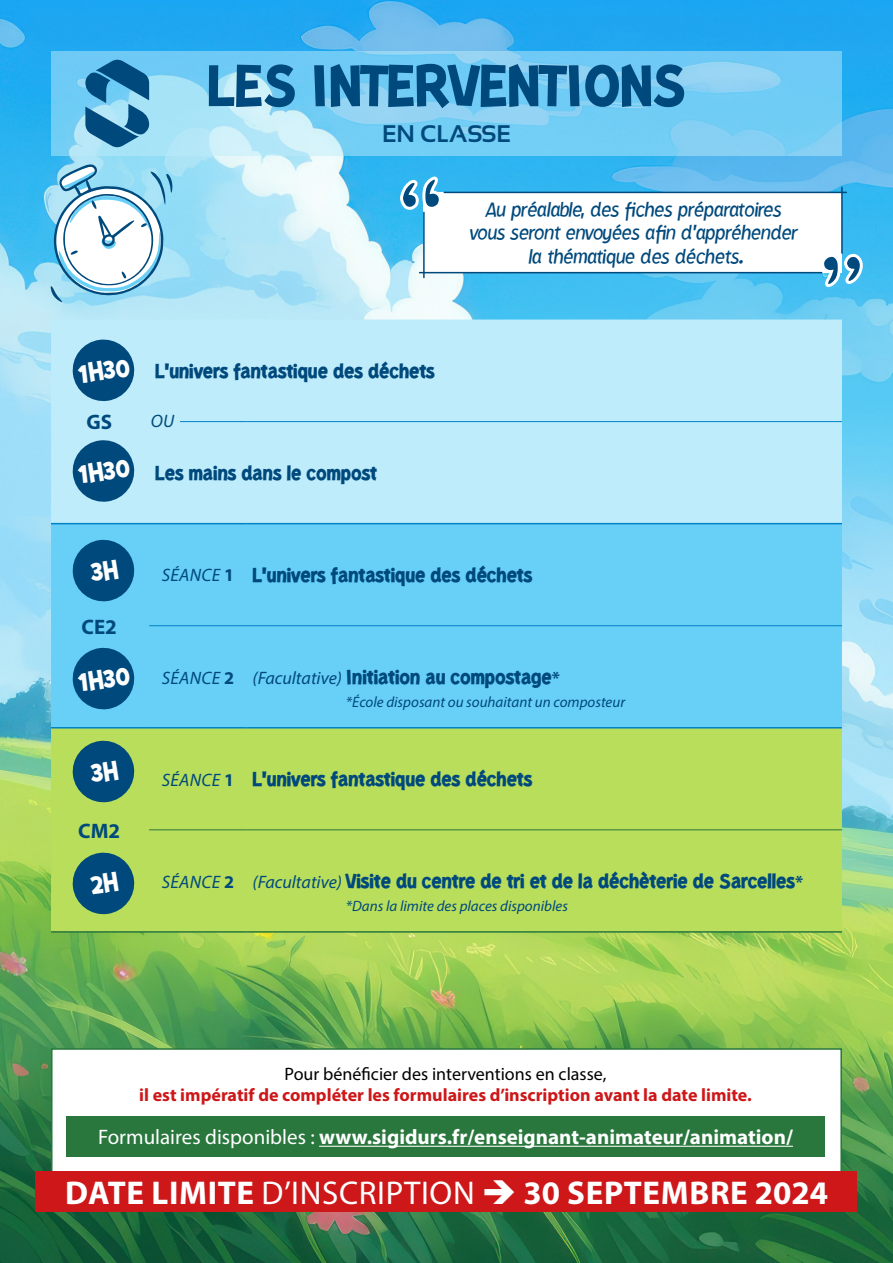
<style>
.page{position:relative;width:893px;height:1263px;background:#fff}
.page>*{position:absolute;margin:0;border:0;box-sizing:border-box;transform-origin:0 0}
.t1{font:700 51px "Kurri Island PERSONAL";color:#00497c}
.t2{font:700 33px "Myriad Pro";letter-spacing:.02em;color:#fff}
.t3{font:700 24px "Kurri Island PERSONAL";color:#fff}
.t4{font:700 24px "Sansation";color:#00497c}
.t5{font:700 21px "Myriad Pro";color:#fff}
.t6{font:700 21px "Myriad Pro";color:#00497c}
.t7{font:100 19.5px/23.4px "Kurri Island Ita PERSONAL";color:#00497c;text-align:center}
.t8{font:700 18px "Kurri Island PERSONAL";color:#00497c}
.t9{font:700 18px "Myriad Pro";color:#cd1719}
.t10{font:18px "Myriad Pro";color:#000}
.t11{font:italic 18px "Myriad Pro";color:#00497c}
.t12{font:italic 15px "Myriad Pro";color:#00497c}
.s1{font-family:"Myriad Pro";font-weight:400;font-style:italic}
.s2{font-family:"Myriad Pro"}
.s3{font-weight:400}
</style>
<div class="page">
<img style="left:0;top:0;width:893px;height:1263px">
<div style="left:51px;top:1048px;width:791px;height:153px;background:#fff;border:2px solid #29773d"></div>
<div style="left:36px;top:1171px;width:821px;height:41px;background:#cd1719"></div>
<div style="left:66px;top:1116px;width:759px;height:40px;background:#29773d"></div>
<hr style="left:319px;top:1146px;width:474px;height:1px;background:#fff">
<svg style="left:51px;top:51px;width:791px;height:105px;background:#82d1f5"></svg>
<svg style="left:50px;top:164px;width:123px;height:138px"></svg>
<div style="left:51px;top:320px;width:791px;height:203px;background:#beecfb"></div>
<div style="left:51px;top:524px;width:791px;height:203px;background:#68d0f7"></div>
<div style="left:51px;top:728px;width:791px;height:203px;background:#b9de5b"></div>
<hr style="left:51px;top:523px;width:98px;height:1px;background:#0081c6">
<hr style="left:149px;top:523px;width:98px;height:1px;background:#0081c6">
<hr style="left:247px;top:523px;width:595px;height:1px;background:#0081c6">
<hr style="left:51px;top:727px;width:98px;height:1px;background:#0081c6">
<hr style="left:149px;top:625px;width:98px;height:1px;background:#0081c6">
<hr style="left:247px;top:625px;width:595px;height:1px;background:#0081c6">
<hr style="left:149px;top:727px;width:98px;height:1px;background:#0081c6">
<hr style="left:247px;top:727px;width:595px;height:1px;background:#0081c6">
<hr style="left:149px;top:421px;width:98px;height:1px;background:#0081c6">
<hr style="left:247px;top:421px;width:595px;height:1px;background:#0081c6">
<hr style="left:149px;top:829px;width:98px;height:1px;background:#29773d">
<hr style="left:247px;top:829px;width:595px;height:1px;background:#29773d">
<hr style="left:51px;top:931px;width:98px;height:2px;background:#29773d">
<hr style="left:149px;top:931px;width:98px;height:2px;background:#29773d">
<hr style="left:247px;top:931px;width:595px;height:2px;background:#29773d">
<div style="left:424px;top:192px;width:418px;height:81px;background:#fff"></div>
<svg style="left:399px;top:174px;width:46px;height:38px"></svg>
<svg style="left:819px;top:251px;width:45px;height:40px"></svg>
<hr style="left:444px;top:192px;width:402px;height:1px;background:#00497c">
<hr style="left:420px;top:272px;width:402px;height:1px;background:#00497c">
<hr style="left:423px;top:212px;width:2px;height:65px;background:#00497c">
<hr style="left:841px;top:187px;width:2px;height:66px;background:#00497c">
<svg style="left:85px;top:60px;width:65px;height:87px;background:#458eb6"></svg>
<div style="left:145px;top:409px;width:35px;height:22px;background:#beecfb"></div>
<svg style="left:71px;top:338px;width:65px;height:65px;background:#3879a2"></svg>
<svg style="left:71px;top:438px;width:65px;height:66px;background:#3a7ba3"></svg>
<svg style="left:71px;top:646px;width:65px;height:65px;background:#1f71a0"></svg>
<svg style="left:71px;top:538px;width:65px;height:65px;background:#1f71a0"></svg>
<svg style="left:71px;top:739px;width:65px;height:65px;background:#377572"></svg>
<svg style="left:71px;top:851px;width:65px;height:65px;background:#377572"></svg>
<h1 class="t1" style="left:207px;top:58px;width:480px">LES INTERVENTIONS</h1>
<h3 class="t4" style="left:382px;top:121px;width:130px">EN CLASSE</h3>
<p class="t7" style="left:469px;top:199px;width:330px">Au préalable, des fiches préparatoires vous seront envoyées afin d’appréhender la thématique des déchets.</p>
<h3 class="t3" style="left:78px;top:361px;width:52px;rotate:-7deg">1H30</h3>
<p class="t8" style="left:155px;top:361px;width:281px">L’univers fantastique des déchets</p>
<p class="t6" style="left:86px;top:409px;width:27px">GS</p>
<p class="t11" style="left:151px;top:410px;width:25px">OU</p>
<h3 class="t3" style="left:78px;top:461px;width:52px;rotate:-7deg">1H30</h3>
<p class="t8" style="left:155px;top:463px;width:223px">Les mains dans le compost</p>
<p class="t6" style="left:82px;top:613px;width:37px">CE2</p>
<h3 class="t3" style="left:78px;top:669px;width:52px;rotate:-7deg">1H30</h3>
<p class="t6" style="left:78px;top:817px;width:43px">CM2</p>
<p class="t8" style="left:162px;top:565px;width:372px"><span class="s1">SÉANCE</span> <span class="s2">1</span> L’univers fantastique des déchets</p>
<p class="t8" style="left:162px;top:667px;width:400px"><span class="s1">SÉANCE</span> <span class="s2">2</span> <span class="s1">(Facultative)</span> Initiation au compostage<span class="s2">*</span></p>
<p class="t12" style="left:346px;top:693px;width:281px">*École disposant ou souhaitant un composteur</p>
<p class="t8" style="left:162px;top:769px;width:372px"><span class="s1">SÉANCE</span> <span class="s2">1</span> L’univers fantastique des déchets</p>
<p class="t8" style="left:162px;top:871px;width:643px"><span class="s1">SÉANCE</span> <span class="s2">2</span> <span class="s1">(Facultative)</span> Visite du centre de tri et de la déchèterie de Sarcelles<span class="s2">*</span></p>
<p class="t12" style="left:346px;top:897px;width:224px">*Dans la limite des places disponibles</p>
<p class="t10" style="left:285px;top:1062px;width:323px">Pour bénéficier des interventions en classe,</p>
<p class="t9" style="left:139px;top:1083px;width:614px">il est impératif de compléter les formulaires d’inscription avant la date limite.</p>
<p class="t5" style="left:98px;top:1123px;width:696px"><span class="s3">Formulaires disponibles :</span> www.sigidurs.fr/enseignant-animateur/animation/</p>
<h2 class="t2" style="left:65px;top:1172px;width:764px">DATE LIMITE <span class="s3">D’INSCRIPTION</span> ➔ 30 SEPTEMBRE 2024</h2>
</div>
